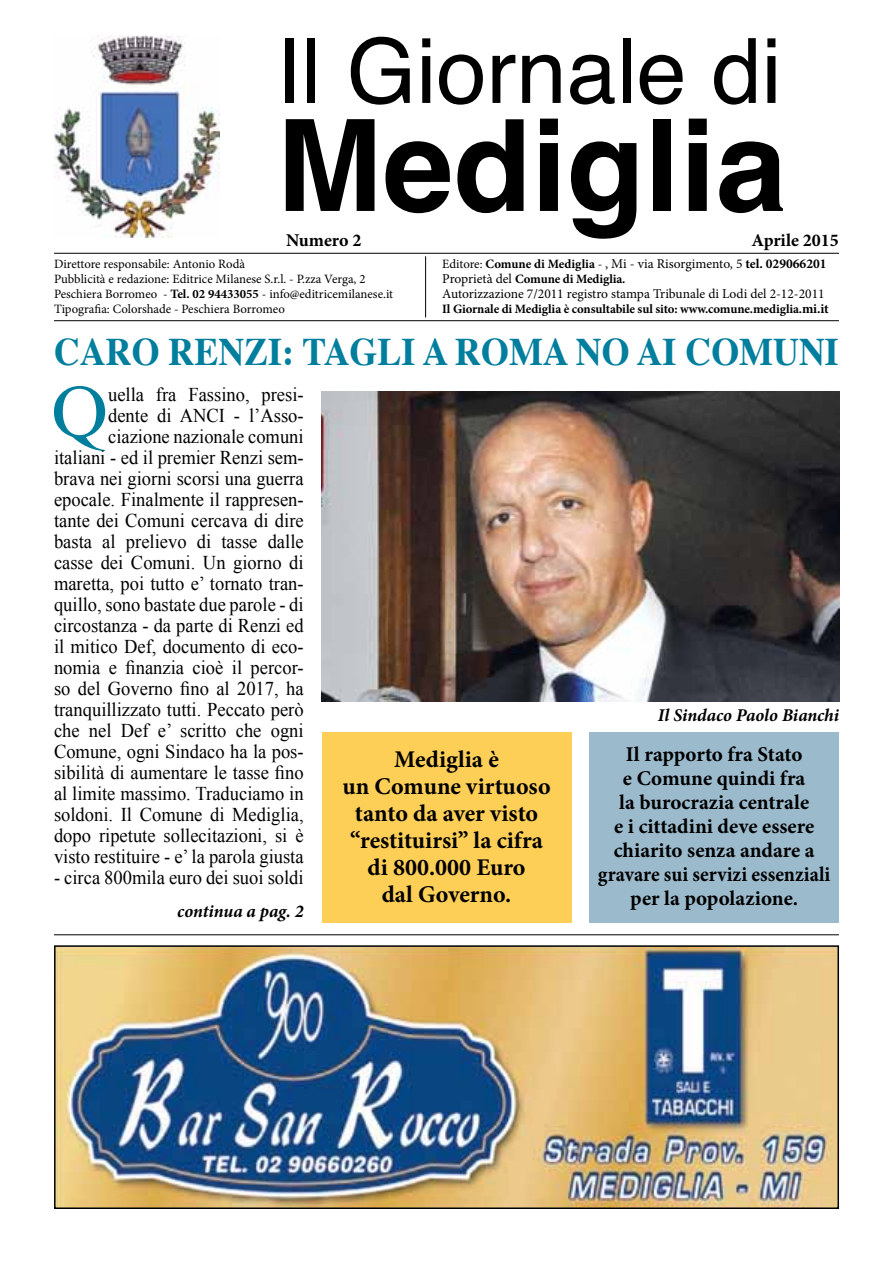
<style>
.page{position:relative;width:893px;height:1263px;background:#fff}
.page>*{position:absolute;margin:0;border:0;box-sizing:border-box;transform-origin:0 0}
.t1{font:700 127.5px "Helvetica";color:#000}
.t2{font:90px "Helvetica";color:#000}
.t3{font:74.7px "Times New Roman";color:#007e9d;scale:1.06 1}
.t4{font:700 39px "Times";color:#007e9d;scale:.92 1}
.t5{font:700 24px/27px "Minion Pro";color:#000;text-align:center}
.t6{font:700 21px/24px "Minion Pro";color:#000;text-align:center}
.t7{font:19.5px/21px "Times New Roman";color:#000;text-align:right;scale:.95 1}
.t8{font:italic 700 18px "Minion Pro";letter-spacing:-.005em;color:#000}
.t9{font:700 18px "Minion Pro";color:#000}
.t10{font:13.5px "Minion Pro";color:#000}
.t11{font:12.75px/15px "Minion Pro";color:#000}
.t12{font:700 12.75px "Minion Pro";letter-spacing:-.01em;color:#000}
.s1{font-size:12.75px}
.s2{font-weight:700;font-size:12.75px}
.s3{font-weight:700}
.s4{font-weight:400;font-size:13.5px}
.s5{font-size:13.5px}
</style>
<div class="page">
<img style="left:54px;top:35px;width:165px;height:202px">
<hr style="left:54px;top:253px;width:785px;height:1px;background:#000">
<hr style="left:54px;top:320px;width:785px;height:1px;background:#000">
<hr style="left:425px;top:256px;width:1px;height:61px;background:#000">
<hr style="left:54px;top:934px;width:785px;height:1px;background:#000">
<img style="left:57px;top:948px;width:779px;height:258px">
<div style="left:54px;top:945px;width:785px;height:264px;border:2px solid #000"></div>
<div style="left:589px;top:733px;width:250px;height:190px;background:#9bbacc"></div>
<div style="left:322px;top:733px;width:249px;height:190px;background:#fecf56"></div>
<img style="left:322px;top:391px;width:517px;height:311px">
<h2 class="t2" style="left:276px;top:2px;width:507px">Il Giornale di</h2>
<h1 class="t1" style="left:276px;top:63px;width:512px">Mediglia</h1>
<p class="t9" style="left:751px;top:227px;width:89px">Aprile 2015</p>
<p class="t10" style="left:442px;top:255px;width:386px"><span class="s1">Editore:</span> <span class="s2">Comune di Mediglia</span> <span class="s1">-</span> , Mi - via Risorgimento, 5 <span class="s3">tel. 029066201</span></p>
<p class="t12" style="left:442px;top:270px;width:185px"><span class="s4">Proprietà del</span> Comune di Mediglia.</p>
<p class="t10" style="left:442px;top:285px;width:384px">Autorizzazione 7/2011 registro stampa Tribunale di Lodi del 2-12-2011</p>
<p class="t12" style="left:442px;top:300px;width:388px">Il Giornale di Mediglia è consultabile sul sito: www.comune.mediglia.<span class="s5">mi.it</span></p>
<p class="t9" style="left:286px;top:227px;width:77px">Numero 2</p>
<p class="t11" style="left:54px;top:256px;width:341px">Direttore responsabile: Antonio Rodà<br>Pubblicità e redazione: Editrice Milanese S.r.l. - P.zza Verga, 2<br>Peschiera Borromeo - <span class="s3">Tel. 02 94433055</span> - info@editricemilanese.it Tipografia: Colorshade - Peschiera Borromeo</p>
<h3 class="t4" style="left:54px;top:315px;width:855px">CARO RENZI: TAGLI A ROMA NO AI COMUNI</h3>
<h3 class="t3" style="left:51px;top:361px;width:55px">Q</h3>
<p class="t7" style="left:54px;top:383px;width:264px">uella fra Fassino, presi-<br>dente di ANCI - l’Asso&shy;ciazione nazionale comuni italiani - ed il premier Renzi sem&shy;brava nei giorni scorsi una guerra epocale. Finalmente il rappresen&shy;tante dei Comuni cercava di dire basta al prelievo di tasse dalle casse dei Comuni. Un giorno di maretta, poi tutto e’ tornato tran&shy;quillo, sono bastate due parole - di circostanza - da parte di Renzi ed il mitico Def, documento di eco&shy;nomia e finanzia cioè il percor&shy;so del Governo fino al 2017, ha tranquillizzato tutti. Peccato però che nel Def e’ scritto che ogni<br>Comune, ogni Sindaco ha la pos&shy;sibilità di aumentare le tasse fino al limite massimo. Traduciamo in soldoni. Il Comune di Mediglia, dopo ripetute sollecitazioni, si è visto restituire - e’ la parola giusta</p>
<p class="t7" style="left:54px;top:866px;width:264px">- circa 800mila euro dei suoi soldi</p>
<p class="t8" style="left:658px;top:703px;width:183px">Il Sindaco Paolo Bianchi</p>
<p class="t6" style="left:598px;top:742px;width:234px">Il rapporto fra Stato<br>e Comune quindi fra<br>la burocrazia centrale<br>e i cittadini deve essere chiarito senza andare a gravare sui servizi essenziali per la popolazione.</p>
<p class="t5" style="left:342px;top:745px;width:210px">Mediglia è<br>un Comune virtuoso tanto da aver visto “restituirsi” la cifra di 800.000 Euro<br>dal Governo.</p>
<p class="t8" style="left:177px;top:898px;width:128px">continua a pag. 2</p>
</div>
